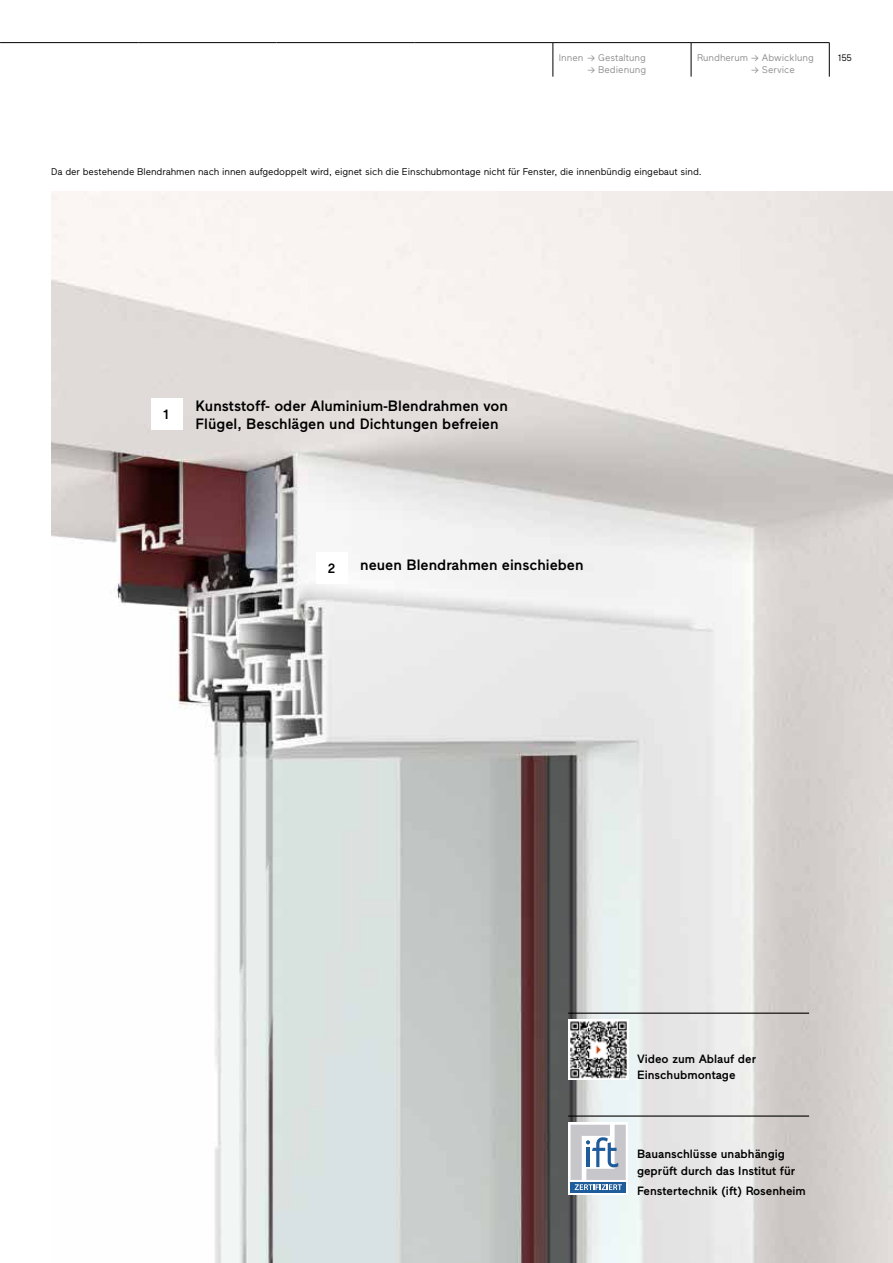
<style>
.page{position:relative;width:893px;height:1263px;background:#fff}
.page>*{position:absolute;margin:0;border:0;box-sizing:border-box;transform-origin:0 0}
.t1{font:500 15px/18px "Maax Finstral";color:#000}
.t2{font:500 13.5px "Maax Finstral";color:#000}
.t3{font:500 12px/16.5px "Maax Finstral";color:#000}
.t4{font:9.75px "Maax Finstral";letter-spacing:-.01em;color:#000}
.t5{font:9.75px "Maax Finstral";color:#908d8d}
.t6{font:9.3px "Maax Finstral";color:#000}
</style>
<div class="page">
<img style="left:51px;top:191px;width:842px;height:1072px">
<div style="left:316px;top:553px;width:31px;height:31px;background:#fff"></div>
<div style="left:151px;top:399px;width:32px;height:31px;background:#fff"></div>
<img style="left:569px;top:1020px;width:59px;height:59px">
<svg style="left:568px;top:1122px;width:60px;height:72px"></svg>
<div style="left:571px;top:1182px;width:55px;height:10px;background:#1e5c9b"></div>
<svg style="left:571px;top:1125px;width:55px;height:65px"></svg>
<hr style="left:568px;top:1012px;width:241px;height:2px;background:#000">
<hr style="left:568px;top:1115px;width:241px;height:1px;background:#000">
<hr style="left:0;top:42px;width:138px;height:1px;background:#000">
<hr style="left:138px;top:42px;width:138px;height:1px;background:#000">
<hr style="left:276px;top:42px;width:139px;height:1px;background:#000">
<hr style="left:415px;top:42px;width:138px;height:1px;background:#000">
<hr style="left:553px;top:42px;width:138px;height:1px;background:#000">
<hr style="left:553px;top:43px;width:1px;height:34px;background:#000">
<hr style="left:691px;top:42px;width:138px;height:1px;background:#000">
<hr style="left:691px;top:43px;width:1px;height:34px;background:#000">
<hr style="left:829px;top:43px;width:1px;height:34px;background:#000">
<p class="t5" style="left:559px;top:51px;width:89px">Innen → Gestaltung</p>
<p class="t5" style="left:587px;top:63px;width:60px">→ Bedienung</p>
<p class="t5" style="left:697px;top:51px;width:118px">Rundherum → Abwicklung</p>
<p class="t5" style="left:751px;top:63px;width:45px">→ Service</p>
<p class="t6" style="left:838px;top:51px;width:16px">155</p>
<p class="t4" style="left:51px;top:165px;width:652px">Da der bestehende Blendrahmen nach innen aufgedoppelt wird, eignet sich die Einschubmontage nicht für Fenster, die innenbündig eingebaut sind.</p>
<h2 class="t2" style="left:163px;top:405px;width:7px">1</h2>
<h1 class="t1" style="left:196px;top:396px;width:314px">Kunststoff- oder Aluminium-Blendrahmen von<br>Flügel, Beschlägen und Dichtungen befreien</h1>
<h2 class="t2" style="left:328px;top:559px;width:9px">2</h2>
<h1 class="t1" style="left:360px;top:555px;width:225px">neuen Blendrahmen einschieben</h1>
<p class="t3" style="left:637px;top:1049px;width:121px">Video zum Ablauf der<br>Einschubmontage</p>
<p class="t3" style="left:637px;top:1145px;width:160px">Bauanschlüsse unabhängig geprüft durch das Institut für</p>
<p class="t3" style="left:637px;top:1181px;width:170px">Fenstertechnik (ift) Rosenheim</p>
</div>
